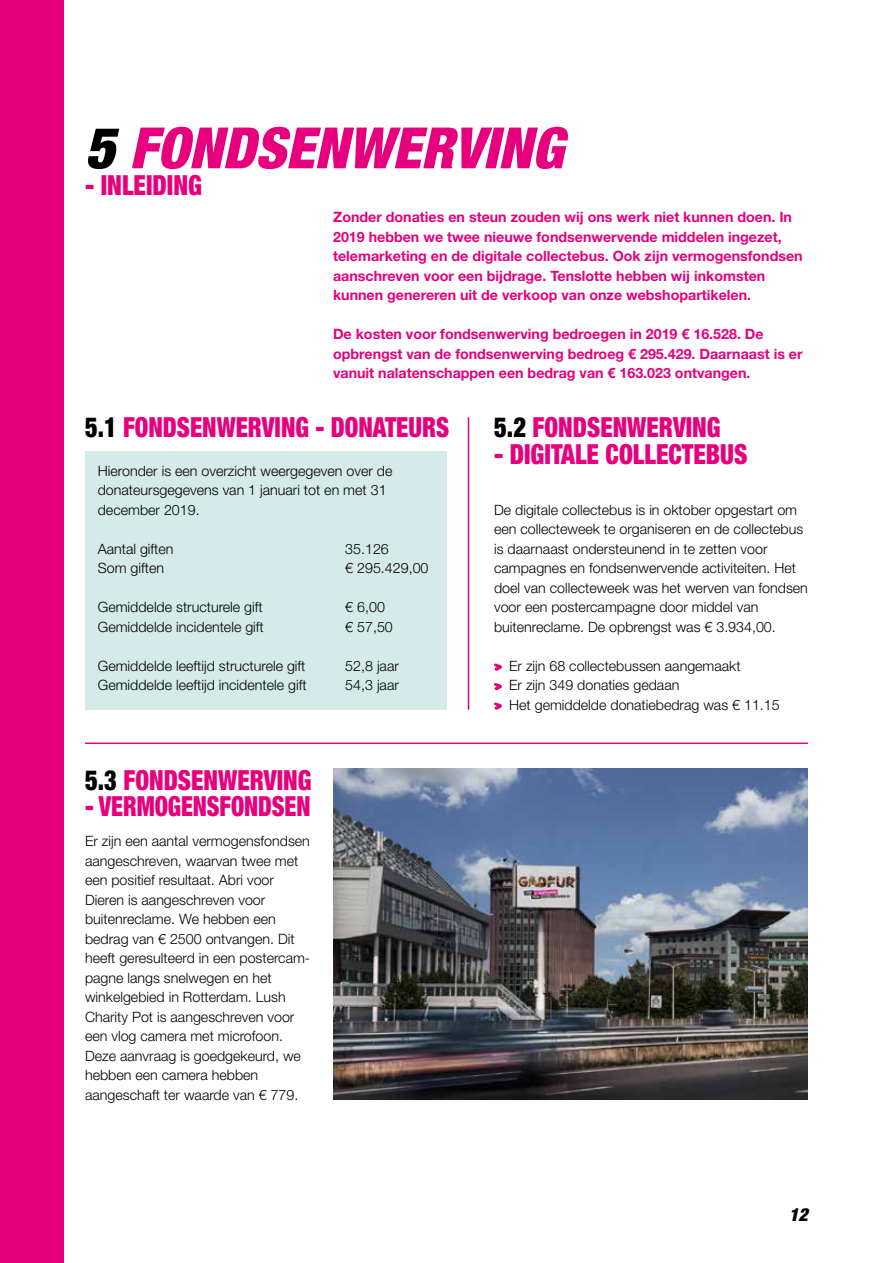
<style>
.page{position:relative;width:893px;height:1263px;background:#fff}
.page>*{position:absolute;margin:0;border:0;box-sizing:border-box;transform-origin:0 0}
.t1{font:italic 900 condensed 57px "Helvetica Neue LT Std";color:#e6007d}
.t2{font:900 condensed 27.75px "Helvetica Neue LT Std";color:#e6007d;scale:.89 1}
.t3{font:900 condensed 27.75px "Helvetica Neue LT Std";color:#e6007d;scale:.9 1}
.t4{font:900 condensed 27.75px "Helvetica Neue LT Std";color:#e6007d;scale:.88 1}
.t5{font:900 condensed 27.75px "Helvetica Neue LT Std";color:#e6007d;scale:.86 1}
.t6{font:italic 900 condensed 18px "Helvetica Neue LT Std";color:#000}
.t7{font:300 14.25px/19.5px "Helvetica Neue LT Std";color:#000}
.t8{font:700 14.25px/19.5px "Helvetica Neue LT Std";color:#e6007d}
.s1{color:#000}
</style>
<div class="page">
<img style="left:333px;top:768px;width:475px;height:332px">
<hr style="left:468px;top:417px;width:1px;height:293px;background:#e6007d">
<svg style="left:494px;top:663px;width:8px;height:8px"></svg>
<svg style="left:494px;top:683px;width:8px;height:8px"></svg>
<svg style="left:494px;top:702px;width:8px;height:8px"></svg>
<hr style="left:85px;top:742px;width:723px;height:2px;background:#e6007d">
<div style="left:85px;top:452px;width:361px;height:258px;background:#d4ebe9"></div>
<div style="left:0;top:0;width:64px;height:1263px;background:#e6007d"></div>
<h1 class="t1" style="left:85px;top:113px;width:480px"><span class="s1">5</span> FONDSENWERVING</h1>
<h2 class="t3" style="left:85px;top:168px;width:132px">- INLEIDING</h2>
<p class="t8" style="left:333px;top:207px;width:471px">Zonder donaties en steun zouden wij ons werk niet kunnen doen. In 2019 hebben we twee nieuwe fondsenwervende middelen ingezet, telemarketing en de digitale collectebus. Ook zijn vermogensfondsen aanschreven voor een bijdrage. Tenslotte hebben wij inkomsten kunnen genereren uit de verkoop van onze webshopartikelen.</p>
<p class="t8" style="left:333px;top:324px;width:471px">De kosten voor fondsenwerving bedroegen in 2019 € 16.528. De opbrengst van de fondsenwerving bedroeg € 295.429. Daarnaast is er vanuit nalatenschappen een bedrag van € 163.023 ontvangen.</p>
<h2 class="t4" style="left:85px;top:410px;width:415px"><span class="s1">5.1</span> FONDSENWERVING - DONATEURS</h2>
<p class="t7" style="left:98px;top:461px;width:296px">Hieronder is een overzicht weergegeven over de donateursgegevens van 1 januari tot en met 31 december 2019.</p>
<p class="t7" style="left:98px;top:539px;width:77px">Aantal giften</p>
<p class="t7" style="left:345px;top:539px;width:45px">35.126</p>
<p class="t7" style="left:98px;top:558px;width:68px">Som giften</p>
<p class="t7" style="left:345px;top:558px;width:85px">€ 295.429,00</p>
<p class="t7" style="left:98px;top:597px;width:166px">Gemiddelde structurele gift</p>
<p class="t7" style="left:345px;top:597px;width:41px">€ 6,00</p>
<p class="t7" style="left:98px;top:617px;width:168px">Gemiddelde incidentele gift</p>
<p class="t7" style="left:345px;top:617px;width:49px">€ 57,50</p>
<p class="t7" style="left:98px;top:656px;width:209px">Gemiddelde leeftijd structurele gift</p>
<p class="t7" style="left:345px;top:656px;width:55px">52,8 jaar</p>
<p class="t7" style="left:98px;top:675px;width:210px">Gemiddelde leeftijd incidentele gift</p>
<p class="t7" style="left:345px;top:675px;width:55px">54,3 jaar</p>
<h2 class="t2" style="left:85px;top:762px;width:256px"><span class="s1">5.3</span> FONDSENWERVING</h2>
<h2 class="t5" style="left:85px;top:789px;width:264px">- VERMOGENSFONDSEN</h2>
<p class="t7" style="left:85px;top:831px;width:227px">Er zijn een aantal vermogensfondsen aangeschreven, waarvan twee met een positief resultaat. Abri voor<br>Dieren is aangeschreven voor buitenreclame. We hebben een bedrag van € 2500 ontvangen. Dit heeft geresulteerd in een postercam&shy;pagne langs snelwegen en het winkelgebied in Rotterdam. Lush<br>Charity Pot is aangeschreven voor een vlog camera met microfoon.<br>Deze aanvraag is goedgekeurd, we hebben een camera hebben aangeschaft ter waarde van € 779.</p>
<h2 class="t2" style="left:494px;top:410px;width:256px"><span class="s1">5.2</span> FONDSENWERVING</h2>
<h2 class="t3" style="left:494px;top:437px;width:283px">- DIGITALE COLLECTEBUS</h2>
<p class="t7" style="left:494px;top:500px;width:315px">De digitale collectebus is in oktober opgestart om een collecteweek te organiseren en de collectebus is daarnaast ondersteunend in te zetten voor campagnes en fondsenwervende activiteiten. Het doel van collecteweek was het werven van fondsen voor een postercampagne door middel van buitenreclame. De opbrengst was € 3.934,00.</p>
<p class="t7" style="left:509px;top:656px;width:272px">Er zijn 68 collectebussen aangemaakt<br>Er zijn 349 donaties gedaan<br>Het gemiddelde donatiebedrag was € 11.15</p>
<p class="t6" style="left:789px;top:1203px;width:20px">12</p>
</div>
